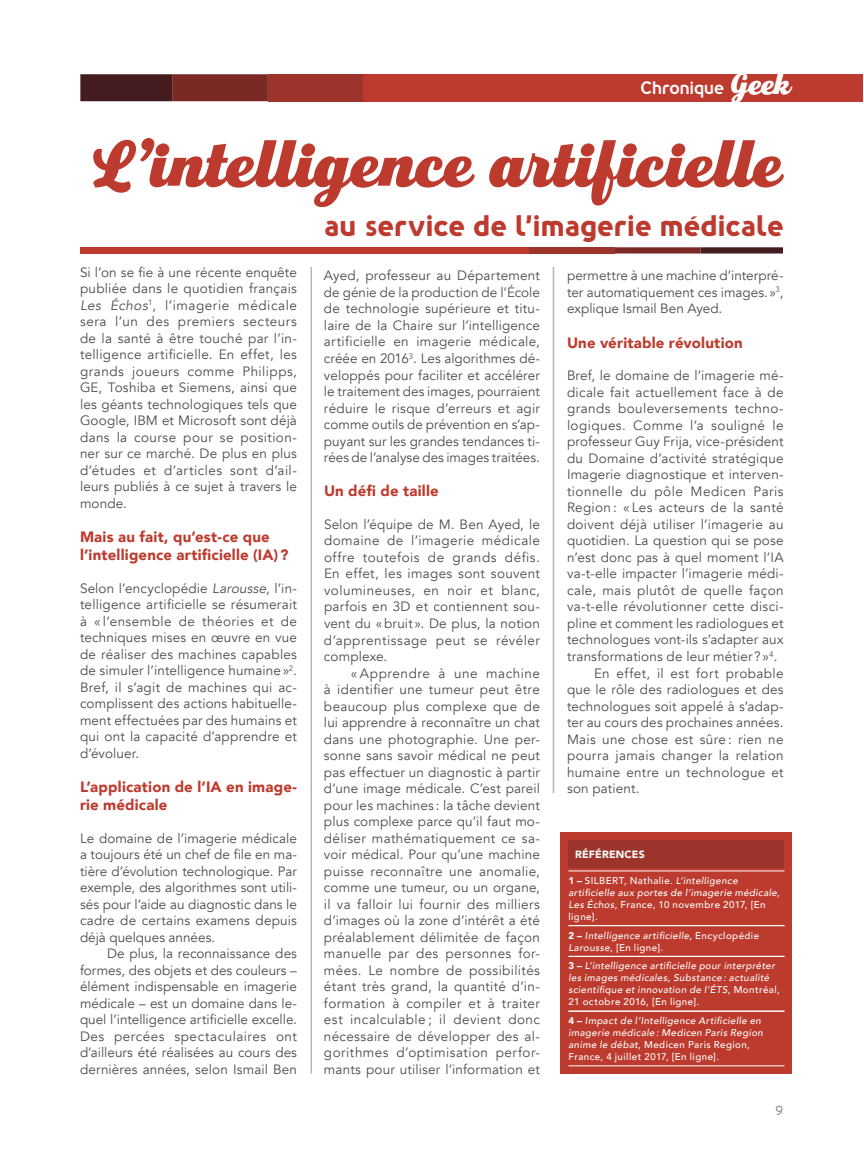
<style>
.page{position:relative;width:864px;height:1175px;background:#fff}
.page>*{position:absolute;margin:0;border:0;box-sizing:border-box;transform-origin:0 0}
.t1{font:900 66px "Fourth";color:#bd3a2e}
.t2{font:800 27px "Nevo";letter-spacing:-.005em;color:#bd3a2e}
.t3{font:700 16.5px "Nevo";letter-spacing:-.005em;color:#fff}
.t4{font:900 15px/18px "Avenir";letter-spacing:.015em;color:#bd3a2e}
.t5{font:13.5px/16.5px "Avenir";letter-spacing:.015em;color:#4b4c4d;text-align:justify}
.t6{font:500 12px "Nevo";color:#797c81}
.t7{font:900 10.5px "Avenir";letter-spacing:.02em;color:#fff}
.t8{font:italic 500 9.75px/12px "Avenir";letter-spacing:.04em;color:#fff}
.s1{font-family:"Fourth";font-weight:900;font-size:30px}
.s2{font-style:italic}
.s3{font-weight:900;font-style:normal}
.s4{font-style:normal}
</style>
<div class="page">
<svg style="left:80px;top:74px;width:188px;height:27px;background:#622424"></svg>
<div style="left:268px;top:74px;width:514px;height:27px;background:#9d342b"></div>
<div style="left:364px;top:74px;width:499px;height:27px;background:#bd3a2e"></div>
<hr style="left:310px;top:267px;width:2px;height:806px;background:#b6b7bb">
<hr style="left:553px;top:267px;width:1px;height:526px;background:#b6b7bb">
<svg style="left:615px;top:247px;width:168px;height:6px"></svg>
<div style="left:153px;top:247px;width:462px;height:6px;background:#9d342b"></div>
<div style="left:80px;top:247px;width:449px;height:6px;background:#bd3a2e"></div>
<div style="left:560px;top:832px;width:231px;height:241px;background:#bd3a2e"></div>
<hr style="left:568px;top:870px;width:216px;height:1px;background:#fff">
<hr style="left:568px;top:925px;width:216px;height:1px;background:#fff">
<hr style="left:568px;top:956px;width:216px;height:1px;background:#fff">
<hr style="left:568px;top:1010px;width:216px;height:1px;background:#fff">
<hr style="left:568px;top:1065px;width:216px;height:1px;background:#fff">
<div style="left:568px;top:840px;width:216px;height:27px;background:#9d342b"></div>
<p class="t3" style="left:641px;top:78px;width:152px">Chronique <span class="s1">Geek</span></p>
<h1 class="t1" style="left:93px;top:125px;width:691px">L’intelligence artificielle</h1>
<p class="t5" style="left:80px;top:264px;width:219px">Si l’on se fie à une récente enquête publiée dans le quotidien français <span class="s2">Les Échos</span><sup>1</sup>, l’imagerie médicale sera l’un des premiers secteurs de la santé à être touché par l’in&shy;telligence artificielle. En effet, les grands joueurs comme Philipps, GE, Toshiba et Siemens, ainsi que les géants technologiques tels que Google, IBM et Microsoft sont déjà dans la course pour se position&shy;ner sur ce marché. De plus en plus d’études et d’articles sont d’ail&shy;leurs publiés à ce sujet à travers le monde.</p>
<p class="t4" style="left:80px;top:527px;width:210px">Mais au fait, qu’est-ce que l’intelligence artificielle (IA)?</p>
<p class="t5" style="left:80px;top:580px;width:219px">Selon l’encyclopédie <span class="s2">Larousse</span>, l’in&shy;telligence artificielle se résumerait à « l’ensemble de théories et de techniques mises en œuvre en vue de réaliser des machines capables de simuler l’intelligence humaine»<sup>2</sup>.<br>Bref, il s’agit de machines qui ac&shy;complissent des actions habituelle&shy;ment effectuées par des humains et qui ont la capacité d’apprendre et d’évoluer.</p>
<p class="t4" style="left:80px;top:777px;width:218px">L’application de l’IA en image&shy;rie médicale</p>
<p class="t5" style="left:80px;top:830px;width:219px">Le domaine de l’imagerie médicale a toujours été un chef de file en ma&shy;tière d’évolution technologique. Par exemple, des algorithmes sont utili&shy;sés pour l’aide au diagnostic dans le cadre de certains examens depuis déjà quelques années.</p>
<p class="t5" style="left:80px;top:945px;width:219px;text-indent:27px">De plus, la reconnaissance des formes, des objets et des couleurs – élément indispensable en imagerie médicale – est un domaine dans le&shy;quel l’intelligence artificielle excelle.<br>Des percées spectaculaires ont d’ailleurs été réalisées au cours des dernières années, selon Ismail Ben</p>
<h2 class="t2" style="left:324px;top:209px;width:461px">au service de l’imagerie médicale</h2>
<p class="t5" style="left:567px;top:268px;width:218px">permettre à une machine d’interpré&shy;ter automatiquement ces images.»<sup>3</sup>, explique Ismail Ben Ayed.</p>
<p class="t4" style="left:567px;top:333px;width:177px">Une véritable révolution</p>
<p class="t5" style="left:567px;top:368px;width:218px">Bref, le domaine de l’imagerie mé-</p>
<p class="t5" style="left:567px;top:384px;width:218px">dicale fait actuellement face à de</p>
<p class="t5" style="left:567px;top:401px;width:218px">grands bouleversements techno-</p>
<p class="t5" style="left:567px;top:417px;width:218px">logiques. Comme l’a souligné le</p>
<p class="t5" style="left:567px;top:434px;width:218px">professeur Guy Frija, vice-président</p>
<p class="t5" style="left:567px;top:450px;width:218px">du Domaine d’activité stratégique</p>
<p class="t5" style="left:567px;top:467px;width:218px">Imagerie diagnostique et interven-</p>
<p class="t5" style="left:567px;top:483px;width:218px">tionnelle du pôle Medicen Paris</p>
<p class="t5" style="left:567px;top:500px;width:218px">Region : « Les acteurs de la santé</p>
<p class="t5" style="left:567px;top:516px;width:218px">doivent déjà utiliser l’imagerie au</p>
<p class="t5" style="left:567px;top:533px;width:218px">quotidien. La question qui se pose</p>
<p class="t5" style="left:567px;top:549px;width:218px">n’est donc pas à quel moment l’IA</p>
<p class="t5" style="left:567px;top:566px;width:218px">va-t-elle impacter l’imagerie médi-</p>
<p class="t5" style="left:567px;top:582px;width:218px">cale, mais plutôt de quelle façon</p>
<p class="t5" style="left:567px;top:599px;width:218px">va-t-elle révolutionner cette disci-</p>
<p class="t5" style="left:567px;top:615px;width:218px">pline et comment les radiologues et</p>
<p class="t5" style="left:567px;top:632px;width:218px">technologues vont-ils s’adapter aux</p>
<p class="t5" style="left:567px;top:648px;width:212px">transformations de leur métier ? »<sup>4</sup>.</p>
<p class="t5" style="left:594px;top:665px;width:191px">En effet, il est fort probable</p>
<p class="t5" style="left:567px;top:681px;width:218px">que le rôle des radiologues et des</p>
<p class="t5" style="left:567px;top:698px;width:218px">technologues soit appelé à s’adap-</p>
<p class="t5" style="left:567px;top:714px;width:218px">ter au cours des prochaines années.</p>
<p class="t5" style="left:567px;top:731px;width:218px">Mais une chose est sûre : rien ne</p>
<p class="t5" style="left:567px;top:747px;width:218px">pourra jamais changer la relation</p>
<p class="t5" style="left:567px;top:764px;width:218px">humaine entre un technologue et</p>
<p class="t5" style="left:567px;top:780px;width:74px">son patient.</p>
<p class="t5" style="left:324px;top:268px;width:218px">Ayed, professeur au Département de génie de la production de l’École de technologie supérieure et titu&shy;laire de la Chaire sur l’intelligence artificielle en imagerie médicale, créée en 2016<sup>3</sup>. Les algorithmes dé&shy;veloppés pour faciliter et accélérer le traitement des images, pourraient réduire le risque d’erreurs et agir comme outils de prévention en s’ap&shy;puyant sur les grandes tendances ti&shy;rées de l’analyse des images traitées.</p>
<p class="t4" style="left:324px;top:481px;width:116px">Un défi de taille</p>
<p class="t5" style="left:324px;top:516px;width:218px">Selon l’équipe de M. Ben Ayed, le domaine de l’imagerie médicale offre toutefois de grands défis.<br>En effet, les images sont souvent volumineuses, en noir et blanc, parfois en 3D et contiennent sou&shy;vent du «bruit ». De plus, la notion d’apprentissage peut se révéler complexe.</p>
<p class="t5" style="left:324px;top:665px;width:218px;text-indent:27px">« Apprendre à une machine à identifier une tumeur peut être beaucoup plus complexe que de lui apprendre à reconnaître un chat dans une photographie. Une per&shy;sonne sans savoir médical ne peut pas effectuer un diagnostic à partir d’une image médicale. C’est pareil pour les machines : la tâche devient plus complexe parce qu’il faut mo&shy;déliser mathématiquement ce sa&shy;voir médical. Pour qu’une machine puisse reconnaître une anomalie, comme une tumeur, ou un organe, il va falloir lui fournir des milliers d’images où la zone d’intérêt a été préalablement délimitée de façon manuelle par des personnes for&shy;mées. Le nombre de possibilités étant très grand, la quantité d’in&shy;formation à compiler et à traiter est incalculable ; il devient donc nécessaire de développer des al&shy;gorithmes d’optimisation perfor&shy;mants pour utiliser l’information et</p>
<p class="t7" style="left:575px;top:845px;width:71px">RÉFÉRENCES</p>
<p class="t8" style="left:568px;top:874px;width:213px"><span class="s3">1 –</span> <span class="s4">SILBERT, Nathalie.</span> L’intelligence artificielle aux portes de l’imagerie médicale<span class="s4">, </span>Les Échos<span class="s4">, France, 10 novembre 2017, [En ligne].</span></p>
<p class="t8" style="left:568px;top:929px;width:192px"><span class="s3">2 –</span> Intelligence artificielle<span class="s4">, Encyclopédie<br></span>Larousse<span class="s4">, [En ligne].</span></p>
<p class="t8" style="left:568px;top:960px;width:213px"><span class="s3">3 –</span> L’intelligence artificielle pour interpréter les images médicales<span class="s4">,</span> Substance: actualité scientifique et innovation de l’ÉTS<span class="s4">, Montréal, 21 octobre 2016, [En ligne].</span></p>
<p class="t8" style="left:568px;top:1014px;width:196px"><span class="s3">4 –</span> Impact de l’Intelligence Artificielle en imagerie médicale: Medicen Paris Region anime le débat<span class="s4">, Medicen Paris Region, France, 4 juillet 2017, [En ligne].</span></p>
<p class="t6" style="left:776px;top:1103px;width:9px">9</p>
</div>
